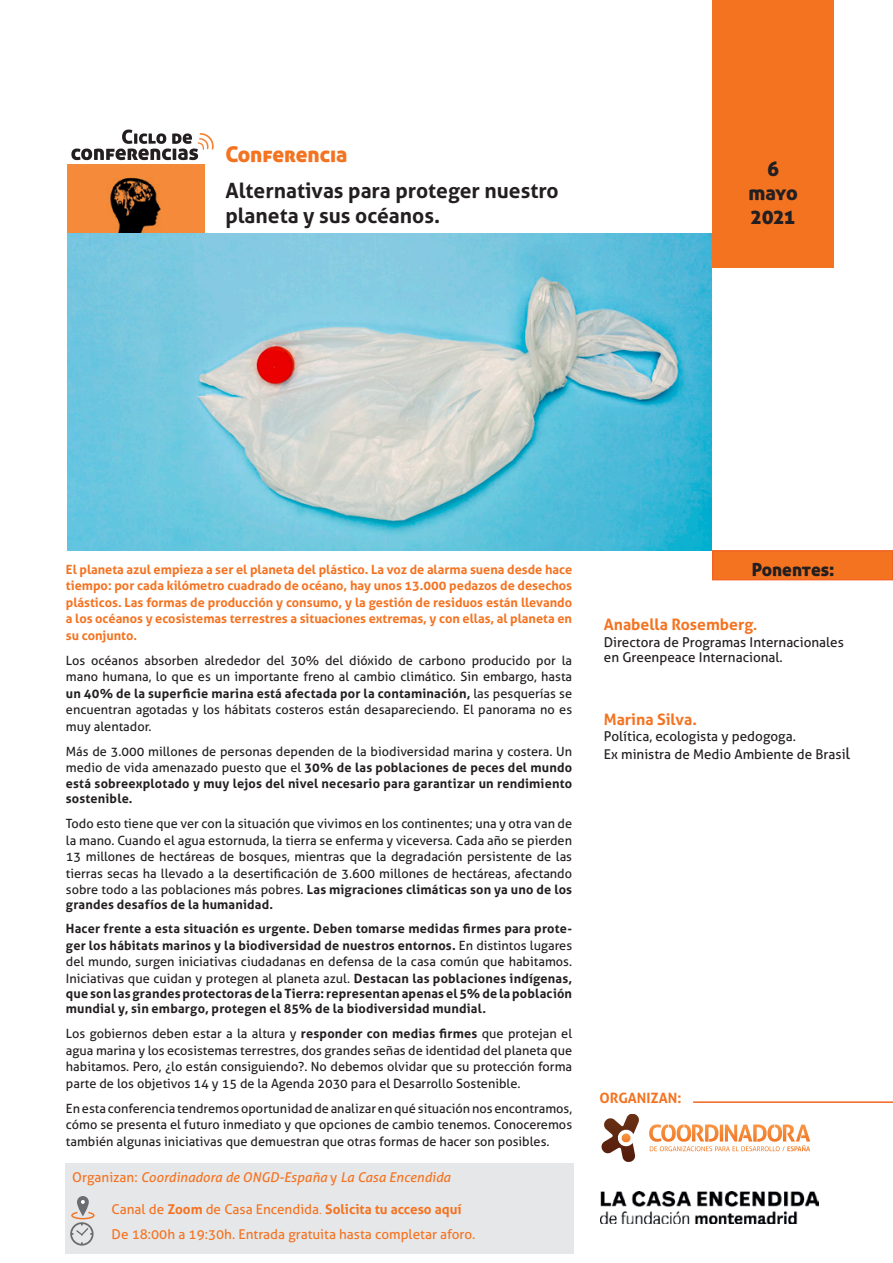
<style>
.page{position:relative;width:893px;height:1263px;background:#fff}
.page>*{position:absolute;margin:0;border:0;box-sizing:border-box;transform-origin:0 0}
.CONFERENCIA_X{font:21.75px "Aller Display";color:#f47321}
.t1{font:700 21px/25.2px "Aller";color:#231f20}
.FECHA{font:20.25px "Aller Display";letter-spacing:-.005em;color:#231f20}
.t2{font:18px "Aller Display";color:#231f20}
.link{font:700 15.75px "Aller";color:#f47321}
.PONENTES_NORMAL{font:700 14.25px "Aller";color:#f47321}
.link-2{font:13.5px/15.8px "Aller";color:#231f20}
.Normal_naranja{font:italic 13.5px "Aller";color:#f47321}
.Dirección__hora{font:13.5px "Aller";color:#f47321}
.Dirección__hora-2{font:700 13.5px "Aller";color:#f47321}
.NORMAL_2020{font:12.75px/16.5px "Aller";color:#231f20;text-align:justify}
.NORMAL_2020-2{font:700 12.75px/16.5px "Aller";letter-spacing:.015em;color:#231f20}
.NORMAL_2020-3{font:700 12.75px/16.5px "Aller";color:#f47321;text-align:justify}
.s1{font-weight:700}
.s2{font-weight:400}
.s3{font-style:normal}
.s4{font-weight:300}
.s5{font-size:14.25px}
.s6{font-size:15.75px}
</style>
<div class="page">
<img style="left:67px;top:165px;width:137px;height:69px">
<img style="left:68px;top:234px;width:643px;height:317px">
<svg style="left:71px;top:130px;width:143px;height:30px"></svg>
<svg style="left:649px;top:1124px;width:156px;height:27px"></svg>
<svg style="left:601px;top:1114px;width:38px;height:48px"></svg>
<div style="left:711px;top:0;width:122px;height:267px;background:#f47321"></div>
<div style="left:713px;top:551px;width:180px;height:29px;background:#f47321"></div>
<div style="left:712px;top:550px;width:181px;height:30px;border:2px solid #f36421"></div>
<img style="left:601px;top:1191px;width:218px;height:33px">
<hr style="left:693px;top:1101px;width:200px;height:2px;background:#f36421">
<div style="left:65px;top:1163px;width:508px;height:91px;background:#e6e7e9"></div>
<svg style="left:77px;top:1196px;width:12px;height:20px"></svg>
<svg style="left:81px;top:1200px;width:4px;height:4px"></svg>
<svg style="left:70px;top:1212px;width:25px;height:33px"></svg>
<p class="CONFERENCIA_X" style="left:225px;top:140px;width:124px">Conferencia</p>
<p class="t1" style="left:225px;top:178px;width:335px">Alternativas para proteger nuestro planeta y sus océanos.</p>
<p class="FECHA" style="left:767px;top:156px;width:14px">6</p>
<p class="FECHA" style="left:748px;top:180px;width:51px">mayo</p>
<p class="FECHA" style="left:751px;top:204px;width:46px">2021</p>
<p class="NORMAL_2020-3" style="left:66px;top:561px;width:508px">El planeta azul empieza a ser el planeta del plástico. La voz de alarma suena desde hace tiempo: por cada kilómetro cuadrado de océano, hay unos 13.000 pedazos de desechos plásticos. Las formas de producción y consumo, y la gestión de residuos están llevando a los océanos y ecosistemas terrestres a situaciones extremas, y con ellas, al planeta en su conjunto.</p>
<p class="NORMAL_2020" style="left:66px;top:652px;width:508px">Los océanos absorben alrededor del 30% del dióxido de carbono producido por la mano humana, lo que es un importante freno al cambio climático. Sin embargo, hasta <span class="s1">un 40% de la superficie marina está afectada por la contaminación,</span> las pesquerías se encuentran agotadas y los hábitats costeros están desapareciendo. El panorama no es muy alentador.</p>
<p class="NORMAL_2020" style="left:66px;top:743px;width:508px">Más de 3.000 millones de personas dependen de la biodiversidad marina y costera. Un medio de vida amenazado puesto que el <span class="s1">30% de las poblaciones de peces del mundo</span></p>
<p class="NORMAL_2020-2" style="left:66px;top:775px;width:508px;line-height:15.3px">está sobreexplotado y muy lejos del nivel necesario para garantizar un rendimiento sostenible.</p>
<p class="NORMAL_2020" style="left:66px;top:815px;width:508px">Todo esto tiene que ver con la situación que vivimos en los continentes; una y otra van de la mano. Cuando el agua estornuda, la tierra se enferma y viceversa. Cada año se pierden 13 millones de hectáreas de bosques, mientras que la degradación persistente de las tierras secas ha llevado a la desertificación de 3.600 millones de hectáreas, afectando sobre todo a las poblaciones más pobres. <span class="s1">Las migraciones climáticas son ya uno de los</span></p>
<p class="NORMAL_2020-2" style="left:66px;top:896px;width:209px">grandes desafíos de la humanidad.</p>
<p class="NORMAL_2020-2" style="left:66px;top:920px;width:508px;text-align:justify">Hacer frente a esta situación es urgente. Deben tomarse medidas firmes para prote&shy;ger los hábitats marinos y la biodiversidad de nuestros entornos. <span class="s2">En distintos lugares del mundo, surgen iniciativas ciudadanas en defensa de la casa común que habitamos.<br>Iniciativas que cuidan y protegen al planeta azul.</span> Destacan las poblaciones indígenas,</p>
<p class="NORMAL_2020-2" style="left:66px;top:986px;width:508px;line-height:15.3px">que son las grandes protectoras de la Tierra: representan apenas el 5% de la población mundial y, sin embargo, protegen el 85% de la biodiversidad mundial.</p>
<p class="NORMAL_2020" style="left:66px;top:1025px;width:508px">Los gobiernos deben estar a la altura y <span class="s1">responder con medias firmes</span> que protejan el agua marina y los ecosistemas terrestres, dos grandes señas de identidad del planeta que habitamos. Pero, ¿lo están consiguiendo?. No debemos olvidar que su protección forma parte de los objetivos 14 y 15 de la Agenda 2030 para el Desarrollo Sostenible.</p>
<p class="NORMAL_2020" style="left:66px;top:1100px;width:508px">En esta conferencia tendremos oportunidad de analizar en qué situación nos encontramos, cómo se presenta el futuro inmediato y que opciones de cambio tenemos. Conoceremos también algunas iniciativas que demuestran que otras formas de hacer son posibles.</p>
<p class="Normal_naranja" style="left:72px;top:1169px;width:380px"><span class="s3">Organizan:</span> Coordinadora de ONGD-España <span class="s3">y</span> La Casa Encendida</p>
<p class="Dirección__hora-2" style="left:112px;top:1201px;width:351px"><span class="s2">Canal de</span> Zoom <span class="s2">de Casa Encendida</span><span class="s4">.</span> Solicita tu acceso aquí</p>
<p class="Dirección__hora" style="left:112px;top:1226px;width:365px">De 18:00h a 19:30h. Entrada gratuita hasta completar aforo.</p>
<p class="t2" style="left:752px;top:558px;width:84px">Ponentes:</p>
<p class="link" style="left:604px;top:615px;width:155px">Anabella Rosemberg<span class="s5">.</span></p>
<p class="link-2" style="left:604px;top:634px;width:242px">Directora de Programas Internacionales en Greenpeace Internacional.</p>
<p class="link" style="left:604px;top:709px;width:95px">Marina Silva.</p>
<p class="link-2" style="left:604px;top:726px;width:248px;line-height:18.9px">Política, ecologista y pedogoga.<br>Ex ministra de Medio Ambiente de Brasi<span class="s6">l</span></p>
<p class="PONENTES_NORMAL" style="left:599px;top:1089px;width:84px">ORGANIZAN:</p>
</div>
